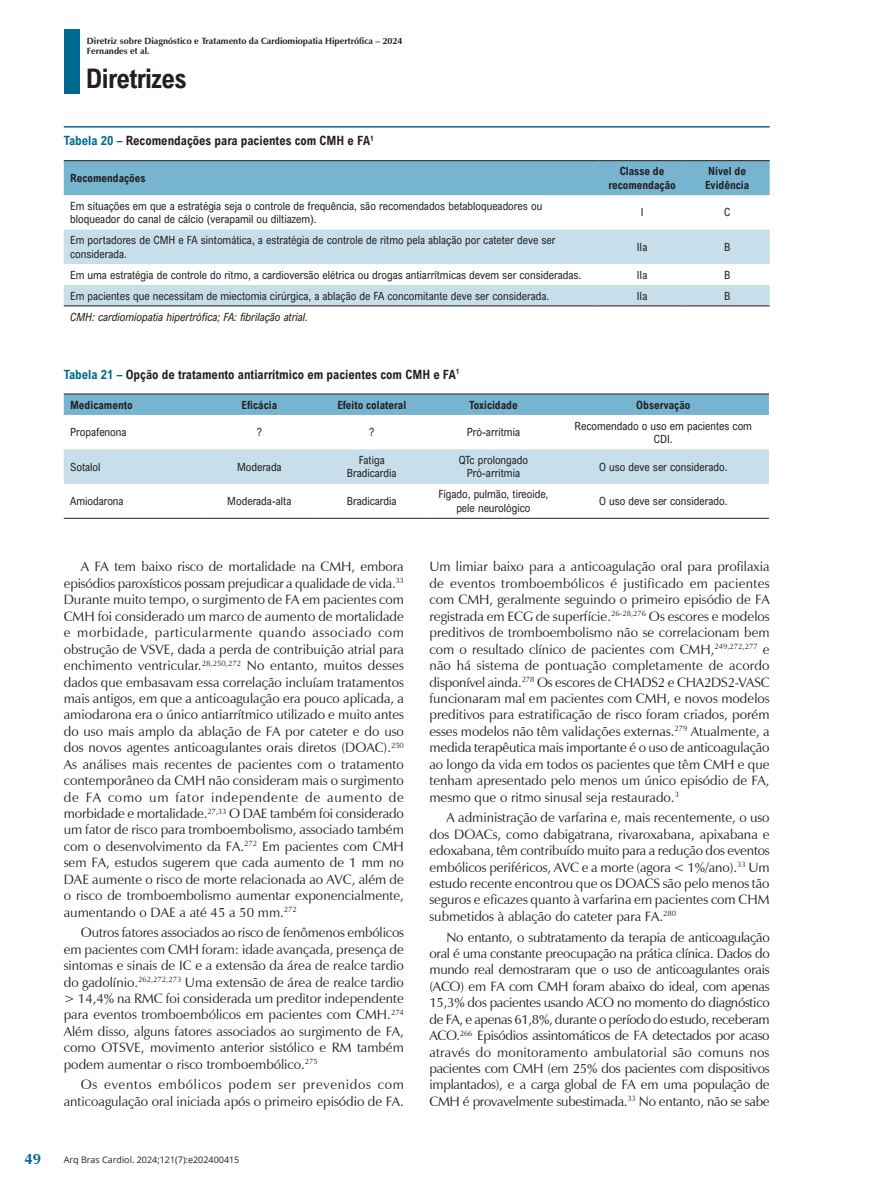
<style>
.page{position:relative;width:893px;height:1191px;background:#fff}
.page>*{position:absolute;margin:0;border:0;box-sizing:border-box;transform-origin:0 0}
.t1{font:700 27px "Arial Nova Cond";letter-spacing:-.02em;color:#231f20}
.t2{font:700 15px "Zapf Humanist 601 BT";color:#006991}
._01-TEXTO_BASICO{font:13.5px/16.5px "Zapf Humanist 601 BT";color:#231f20;text-align:justify}
._01_TÍTULO_TABELA{font:700 12.75px "Arial Nova Cond";color:#231f20}
._02_TEXTO_TABELA_BASICA{font:11.25px/13.5px "Arial Nova Cond";color:#231f20}
._04_DESTAQUE_TABELA{font:700 11.25px/13.5px "Arial Nova Cond";color:#231f20;text-align:center}
._05_LEGENDA_TABELA{font:italic 11.25px "Arial Nova Cond";color:#231f20}
.t3{font:700 9px/10.8px "Zapf Humanist 601 BT";color:#231f20}
.t4{font:9px "Open Sans";color:#231f20}
.s1{color:#006991}
</style>
<div class="page">
<hr style="left:64px;top:126px;width:706px;height:2px;background:#006991">
<div style="left:64px;top:29px;width:16px;height:65px;background:#006991"></div>
<div style="left:64px;top:161px;width:706px;height:34px;background:#76b4cf"></div>
<svg style="left:64px;top:229px;width:706px;height:76px;fill:#c6dfeb"></svg>
<hr style="left:64px;top:160px;width:536px;height:1px;background:#231f20">
<hr style="left:600px;top:160px;width:85px;height:1px;background:#231f20">
<hr style="left:685px;top:160px;width:85px;height:1px;background:#231f20">
<hr style="left:64px;top:305px;width:536px;height:1px;background:#231f20">
<hr style="left:600px;top:305px;width:85px;height:1px;background:#231f20">
<hr style="left:685px;top:305px;width:85px;height:1px;background:#231f20">
<div style="left:64px;top:394px;width:705px;height:21px;background:#76b4cf"></div>
<div style="left:64px;top:449px;width:705px;height:35px;background:#c6dfeb"></div>
<hr style="left:64px;top:393px;width:140px;height:1px;background:#231f20">
<hr style="left:204px;top:393px;width:110px;height:1px;background:#231f20">
<hr style="left:314px;top:393px;width:115px;height:1px;background:#231f20">
<hr style="left:429px;top:393px;width:129px;height:1px;background:#231f20">
<hr style="left:558px;top:393px;width:211px;height:1px;background:#231f20">
<hr style="left:64px;top:518px;width:140px;height:1px;background:#231f20">
<hr style="left:204px;top:518px;width:110px;height:1px;background:#231f20">
<hr style="left:314px;top:518px;width:115px;height:1px;background:#231f20">
<hr style="left:429px;top:518px;width:129px;height:1px;background:#231f20">
<hr style="left:558px;top:518px;width:211px;height:1px;background:#231f20">
<p class="t2" style="left:25px;top:1149px;width:18px">49</p>
<p class="t3" style="left:87px;top:35px;width:317px">Diretriz sobre Diagnóstico e Tratamento da Cardiomiopatia Hipertrófica – 2024<br>Fernandes et al.</p>
<h1 class="t1" style="left:86px;top:61px;width:102px">Diretrizes</h1>
<p class="_01_TÍTULO_TABELA" style="left:64px;top:133px;width:312px"><span class="s1">Tabela 20 –</span> Recomendações para pacientes com CMH e FA<sup>1</sup></p>
<p class="_04_DESTAQUE_TABELA" style="left:70px;top:171px;width:77px">Recomendações</p>
<p class="_04_DESTAQUE_TABELA" style="left:608px;top:164px;width:69px">Classe de recomendação</p>
<p class="_04_DESTAQUE_TABELA" style="left:705px;top:164px;width:46px;text-align:left">Nível de<br>Evidência</p>
<p class="_02_TEXTO_TABELA_BASICA" style="left:70px;top:199px;width:474px">Em situações em que a estratégia seja o controle de frequência, são recomendados betabloqueadores ou bloqueador do canal de cálcio (verapamil ou diltiazem).</p>
<p class="_02_TEXTO_TABELA_BASICA" style="left:641px;top:205px;width:4px">I</p>
<p class="_02_TEXTO_TABELA_BASICA" style="left:724px;top:205px;width:8px">C</p>
<p class="_02_TEXTO_TABELA_BASICA" style="left:70px;top:233px;width:487px">Em portadores de CMH e FA sintomática, a estratégia de controle de ritmo pela ablação por cateter deve ser considerada.</p>
<p class="_02_TEXTO_TABELA_BASICA" style="left:637px;top:240px;width:12px">IIa</p>
<p class="_02_TEXTO_TABELA_BASICA" style="left:724px;top:240px;width:8px">B</p>
<p class="_02_TEXTO_TABELA_BASICA" style="left:70px;top:268px;width:513px">Em uma estratégia de controle do ritmo, a cardioversão elétrica ou drogas antiarrítmicas devem ser consideradas.</p>
<p class="_02_TEXTO_TABELA_BASICA" style="left:637px;top:268px;width:12px">IIa</p>
<p class="_02_TEXTO_TABELA_BASICA" style="left:724px;top:268px;width:8px">B</p>
<p class="_02_TEXTO_TABELA_BASICA" style="left:70px;top:289px;width:480px">Em pacientes que necessitam de miectomia cirúrgica, a ablação de FA concomitante deve ser considerada.</p>
<p class="_02_TEXTO_TABELA_BASICA" style="left:637px;top:289px;width:12px">IIa</p>
<p class="_02_TEXTO_TABELA_BASICA" style="left:724px;top:289px;width:8px">B</p>
<p class="_05_LEGENDA_TABELA" style="left:70px;top:309px;width:239px">CMH: cardiomiopatia hipertrófica; FA: fibrilação atrial.</p>
<p class="_01_TÍTULO_TABELA" style="left:64px;top:366px;width:397px"><span class="s1">Tabela 21 –</span> Opção de tratamento antiarrítmico em pacientes com CMH e FA<sup>1</sup></p>
<p class="_04_DESTAQUE_TABELA" style="left:70px;top:397px;width:64px">Medicamento</p>
<p class="_04_DESTAQUE_TABELA" style="left:242px;top:397px;width:37px">Eficácia</p>
<p class="_04_DESTAQUE_TABELA" style="left:337px;top:397px;width:70px">Efeito colateral</p>
<p class="_04_DESTAQUE_TABELA" style="left:469px;top:397px;width:50px">Toxicidade</p>
<p class="_04_DESTAQUE_TABELA" style="left:636px;top:397px;width:56px">Observação</p>
<p class="_02_TEXTO_TABELA_BASICA" style="left:70px;top:425px;width:58px">Propafenona</p>
<p class="_02_TEXTO_TABELA_BASICA" style="left:257px;top:425px;width:7px">?</p>
<p class="_02_TEXTO_TABELA_BASICA" style="left:369px;top:425px;width:7px">?</p>
<p class="_02_TEXTO_TABELA_BASICA" style="left:467px;top:425px;width:55px">Pró-arritmia</p>
<p class="_02_TEXTO_TABELA_BASICA" style="left:575px;top:418px;width:179px;text-align:center">Recomendado o uso em pacientes com<br>CDI.</p>
<p class="_02_TEXTO_TABELA_BASICA" style="left:70px;top:460px;width:32px">Sotalol</p>
<p class="_02_TEXTO_TABELA_BASICA" style="left:237px;top:460px;width:46px">Moderada</p>
<p class="_02_TEXTO_TABELA_BASICA" style="left:459px;top:453px;width:71px">QTc prolongado</p>
<p class="_02_TEXTO_TABELA_BASICA" style="left:467px;top:466px;width:55px">Pró-arritmia</p>
<p class="_02_TEXTO_TABELA_BASICA" style="left:359px;top:453px;width:27px">Fatiga</p>
<p class="_02_TEXTO_TABELA_BASICA" style="left:347px;top:466px;width:51px">Bradicardia</p>
<p class="_02_TEXTO_TABELA_BASICA" style="left:599px;top:460px;width:130px">O uso deve ser considerado.</p>
<p class="_02_TEXTO_TABELA_BASICA" style="left:70px;top:494px;width:55px">Amiodarona</p>
<p class="_02_TEXTO_TABELA_BASICA" style="left:227px;top:494px;width:66px">Moderada-alta</p>
<p class="_02_TEXTO_TABELA_BASICA" style="left:347px;top:494px;width:51px">Bradicardia</p>
<p class="_02_TEXTO_TABELA_BASICA" style="left:438px;top:487px;width:111px;text-align:center">Fígado, pulmão, tireoide, pele neurológico</p>
<p class="_02_TEXTO_TABELA_BASICA" style="left:599px;top:494px;width:130px">O uso deve ser considerado.</p>
<p class="_01-TEXTO_BASICO" style="left:64px;top:558px;width:342px;text-indent:17px">A FA tem baixo risco de mortalidade na CMH, embora episódios paroxísticos possam prejudicar a qualidade de vida.<sup>33<br></sup>Durante muito tempo, o surgimento de FA em pacientes com CMH foi considerado um marco de aumento de mortalidade e morbidade, particularmente quando associado com obstrução de VSVE, dada a perda de contribuição atrial para enchimento ventricular.<sup>28,250,272</sup> No entanto, muitos desses dados que embasavam essa correlação incluíam tratamentos mais antigos, em que a anticoagulação era pouco aplicada, a amiodarona era o único antiarrítmico utilizado e muito antes do uso mais amplo da ablação de FA por cateter e do uso dos novos agentes anticoagulantes orais diretos (DOAC).<sup>250<br></sup>As análises mais recentes de pacientes com o tratamento contemporâneo da CMH não consideram mais o surgimento de FA como um fator independente de aumento de morbidade e mortalidade.<sup>27,33</sup> O DAE também foi considerado um fator de risco para tromboembolismo, associado também com o desenvolvimento da FA.<sup>272</sup> Em pacientes com CMH sem FA, estudos sugerem que cada aumento de 1 mm no DAE aumente o risco de morte relacionada ao AVC, além de o risco de tromboembolismo aumentar exponencialmente, aumentando o DAE a até 45 a 50 mm.<sup>272</sup></p>
<p class="_01-TEXTO_BASICO" style="left:64px;top:924px;width:342px;text-indent:17px">Outros fatores associados ao risco de fenômenos embólicos em pacientes com CMH foram: idade avançada, presença de sintomas e sinais de IC e a extensão da área de realce tardio do gadolínio.<sup>262,272,273</sup> Uma extensão de área de realce tardio &gt; 14,4% na RMC foi considerada um preditor independente para eventos tromboembólicos em pacientes com CMH.<sup>274<br></sup>Além disso, alguns fatores associados ao surgimento de FA, como OTSVE, movimento anterior sistólico e RM também podem aumentar o risco tromboembólico.<sup>275</sup></p>
<p class="_01-TEXTO_BASICO" style="left:64px;top:1076px;width:342px;text-align:right">Os eventos embólicos podem ser prevenidos com anticoagulação oral iniciada após o primeiro episódio de FA.</p>
<p class="t4" style="left:64px;top:1153px;width:177px">Arq Bras Cardiol. 2024;121(7):e202400415</p>
<p class="_01-TEXTO_BASICO" style="left:429px;top:558px;width:342px">Um limiar baixo para a anticoagulação oral para profilaxia de eventos tromboembólicos é justificado em pacientes com CMH, geralmente seguindo o primeiro episódio de FA registrada em ECG de superfície.<sup>26-28,276</sup> Os escores e modelos preditivos de tromboembolismo não se correlacionam bem com o resultado clínico de pacientes com CMH,<sup>249,272,277</sup> e não há sistema de pontuação completamente de acordo disponível ainda.<sup>278</sup> Os escores de CHADS2 e CHA2DS2-VASC funcionaram mal em pacientes com CMH, e novos modelos preditivos para estratificação de risco foram criados, porém esses modelos não têm validações externas.<sup>279</sup> Atualmente, a medida terapêutica mais importante é o uso de anticoagulação ao longo da vida em todos os pacientes que têm CMH e que tenham apresentado pelo menos um único episódio de FA, mesmo que o ritmo sinusal seja restaurado.<sup>3</sup></p>
<p class="_01-TEXTO_BASICO" style="left:429px;top:809px;width:342px;text-indent:17px">A administração de varfarina e, mais recentemente, o uso dos DOACs, como dabigatrana, rivaroxabana, apixabana e edoxabana, têm contribuído muito para a redução dos eventos embólicos periféricos, AVC e a morte (agora &lt; 1%/ano).<sup>33</sup> Um estudo recente encontrou que os DOACS são pelo menos tão seguros e eficazes quanto à varfarina em pacientes com CHM submetidos à ablação do cateter para FA.<sup>280</sup></p>
<p class="_01-TEXTO_BASICO" style="left:429px;top:928px;width:342px;text-indent:17px">No entanto, o subtratamento da terapia de anticoagulação oral é uma constante preocupação na prática clínica. Dados do mundo real demostraram que o uso de anticoagulantes orais (ACO) em FA com CMH foram abaixo do ideal, com apenas 15,3% dos pacientes usando ACO no momento do diagnóstico de FA, e apenas 61,8%, durante o período do estudo, receberam ACO.<sup>266</sup> Episódios assintomáticos de FA detectados por acaso através do monitoramento ambulatorial são comuns nos pacientes com CMH (em 25% dos pacientes com dispositivos implantados), e a carga global de FA em uma população de CMH é provavelmente subestimada.<sup>33</sup> No entanto, não se sabe</p>
</div>
